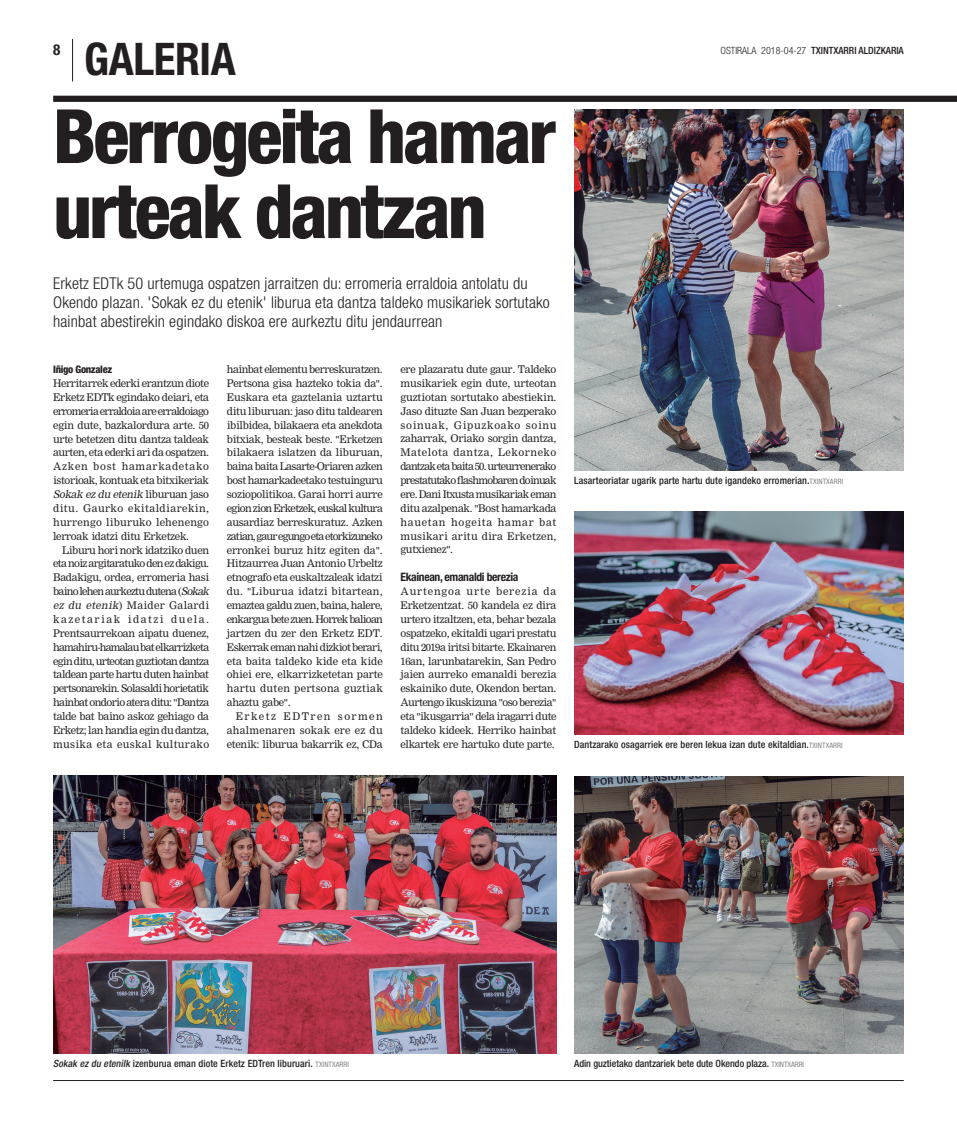
<style>
.page{position:relative;width:957px;height:1134px;background:#fff}
.page>*{position:absolute;margin:0;border:0;box-sizing:border-box;transform-origin:0 0}
.t1{font:800 condensed 75px/75px "Helvetica Neue";letter-spacing:-.04em;color:#231f20}
.t2{font:700 condensed 45px "Helvetica Neue";letter-spacing:-.01em;color:#231f20}
.t3{font:300 condensed 16.25px/18.8px "Helvetica Neue";letter-spacing:.01em;color:#231f20}
.t4{font:700 condensed 15px "Helvetica Neue";color:#231f20}
.t5{font:700 condensed 11.62px "Helvetica Neue";letter-spacing:-.03em;color:#231f20}
.t6{font:10.38px/13.9px "M Nimrod";letter-spacing:-.03em;color:#231f20;text-align:justify}
.t7{font:800 condensed 10.38px "Helvetica Neue";letter-spacing:-.03em;color:#231f20}
.t8{font:500 condensed 10px "Helvetica Neue";letter-spacing:.01em;color:#231f20}
.s1{font-weight:300}
.s2{font-style:italic}
.s3{font-weight:400;font-size:7.5px;color:#808285}
</style>
<div class="page">
<hr style="left:72px;top:39px;width:1px;height:42px;background:#231f20">
<hr style="left:53px;top:1080px;width:851px;height:1px;background:#231f20">
<div style="left:53px;top:96px;width:904px;height:6px;background:#231f20"></div>
<img style="left:53px;top:776px;width:503px;height:277px">
<img style="left:574px;top:110px;width:330px;height:360px">
<img style="left:574px;top:512px;width:330px;height:222px">
<img style="left:574px;top:776px;width:330px;height:277px">
<h3 class="t4" style="left:53px;top:41px;width:9px">8</h3>
<h2 class="t2" style="left:84px;top:32px;width:153px">GALERIA</h2>
<p class="t8" style="left:720px;top:45px;width:185px"><span class="s1">OSTIRALA 2018-04-27</span> TXINTXARRI ALDIZKARIA</p>
<h1 class="t1" style="left:53px;top:98px;width:505px">Berrogeita hamar urteak dantzan</h1>
<h3 class="t3" style="left:53px;top:274px;width:498px">Erketz EDTk 50 urtemuga ospatzen jarraitzen du: erromeria erraldoia antolatu du<br>Okendo plazan. 'Sokak ez du etenik' liburua eta dantza taldeko musikariek sortutako hainbat abestirekin egindako diskoa ere aurkeztu ditu jendaurrean</h3>
<p class="t7" style="left:53px;top:363px;width:61px">Iñigo Gonzalez</p>
<p class="t6" style="left:53px;top:376px;width:157px">Herritarrek ederki erantzun diote Erketz EDTk egindako deiari, eta erromeria erraldoia are erraldoiago egin dute, bazkalordura arte. 50 urte betetzen ditu dantza taldeak aurten, eta ederki ari da ospatzen.<br>Azken bost hamarkadetako istorioak, kontuak eta bitxikeriak <span class="s2">Sokak ezdu etenik</span> l i b u r u a n j a s o ditu. Gaurko ekitaldiarekin, hurrengo liburuko lehenengo lerroak idatzi ditu Erketzek.</p>
<p class="t6" style="left:53px;top:543px;width:160px;text-align:left;text-indent:9px">Liburu hori nork idatziko duen eta noiz argitaratuko den ez dakigu.<br>Badakigu, ordea, erromeria hasi baino lehen aurkeztu dutena (<span class="s2">Sokak ez du etenik</span>) Maider Galardi kazetariak idatzi duela.<br>Prentsaurrekoan aipatu duenez, hamahiru-hamalau bat elkarrizketa egin ditu, urteotan guztiotan dantza taldean parte hartu duten hainbat pertsonarekin. Solasaldi horietatik hainbat ondorio atera ditu: "Dantza talde bat baino askoz gehiago da Erketz; lan handia egin du dantza, musika eta euskal kulturako</p>
<p class="t6" style="left:400px;top:362px;width:157px">ere plazaratu dute gaur. Taldeko musikariek egin dute, urteotan guztiotan sortutako abestiekin.<br>Jaso dituzte San Juan bezperako soinuak, Gipuzkoako soinu zaharrak, Oriako sorgin dantza, Matelota dantza, Lekorneko dantzak eta baita 50. urteurrenerako prestatutako flashmobaren doinuak ere. Dani Itxusta musikariak eman ditu azalpenak. "Bost hamarkada hauetan hogeita hamar bat musikari aritu dira Erketzen, gutxienez".</p>
<p class="t5" style="left:400px;top:570px;width:119px">Ekainean, emanaldi berezia</p>
<p class="t6" style="left:400px;top:585px;width:158px">Aurtengoa urte berezia da Erketzentzat. 50 kandela ez dira urtero itzaltzen, eta, behar bezala ospatzeko, ekitaldi ugari prestatu ditu 2019a iritsi bitarte. Ekainaren 16an, larunbatarekin, San Pedro jaien aurreko emanaldi berezia eskainiko dute, Okendon bertan.<br>Aurtengo ikuskizuna "oso berezia" eta "ikusgarria" dela iragarri dute taldeko kideek. Herriko hainbat elkartek ere hartuko dute parte.</p>
<p class="t6" style="left:227px;top:363px;width:158px">hainbat elementu berreskuratzen.<br>Pertsona gisa hazteko tokia da".<br>Euskara eta gaztelania uztartu ditu liburuan: jaso ditu taldearen ibilbidea, bilakaera eta anekdota bitxiak, besteak beste. "Erketzen bilakaera islatzen da liburuan, baina baita Lasarte-Oriaren azken bost hamarkadeetako testuinguru soziopolitikoa. Garai horri aurre egion zion Erketzek, euskal kultura ausardiaz berreskuratuz. Azken zatian, gaur egungo eta etorkizuneko erronkei buruz hitz egiten da".<br>Hitzaurrea Juan Antonio Urbeltz etnografo eta euskaltzaleak idatzi du. "Liburua idatzi bitartean, emaztea galdu zuen, baina, halere, enkargua bete zuen. Horrek balioan jartzen du zer den Erketz EDT.<br>Eskerrak eman nahi dizkiot berari, eta baita taldeko kide eta kide ohiei ere, elkarrizketetan parte hartu duten pertsona guztiak ahaztu gabe".</p>
<p class="t6" style="left:227px;top:709px;width:157px;text-indent:9px">Erketz EDTren sormen ahalmenaren sokak ere ez du etenik: liburua bakarrik ez, CDa</p>
<p class="t8" style="left:574px;top:475px;width:270px">Lasarteoriatar ugarik parte hartu dute igandeko erromerian.<span class="s3">TXINTXARRI</span></p>
<p class="t8" style="left:574px;top:738px;width:270px">Dantzarako osagarriek ere beren lekua izan dute ekitaldian.<span class="s3">TXINTXARRI</span></p>
<p class="t8" style="left:53px;top:1057px;width:297px"><span class="s2">Sokak ez du etenilk</span> izenburua eman diote Erketz EDTren liburuari. <span class="s3">TXINTXARRI</span></p>
<p class="t8" style="left:574px;top:1057px;width:231px">Adin guztietako dantzariek bete dute Okendo plaza. <span class="s3">TXINTXARRI</span></p>
</div>
